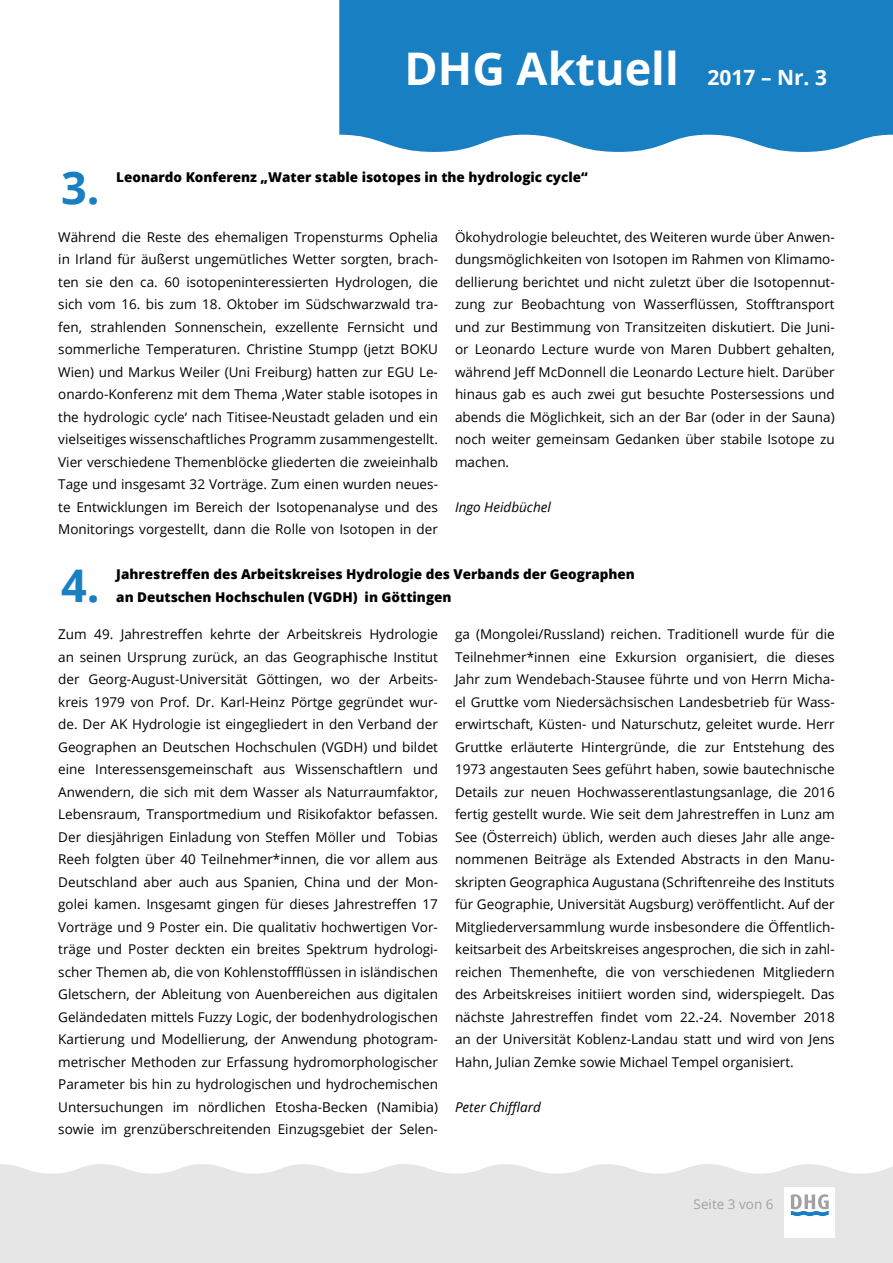
<style>
.page{position:relative;width:893px;height:1263px;background:#fff}
.page>*{position:absolute;margin:0;border:0;box-sizing:border-box;transform-origin:0 0}
.t1{font:700 45px "Open Sans";color:#fff}
.t2{font:700 45px "Open Sans";color:#187fc3}
.t3{font:13.5px/22.5px "Open Sans";color:#000;text-align:justify}
.t4{font:800 13.5px/22.5px "Open Sans";color:#000}
.t5{font:italic 13.5px "Open Sans";color:#000}
.t6{font:13.5px "Open Sans";color:#a3a1a5}
.s1{font-size:21px}
</style>
<div class="page">
<div style="left:0;top:1164px;width:893px;height:99px;background:#e6e6e6"></div>
<div style="left:339px;top:0;width:554px;height:152px;background:#187fc3"></div>
<div style="left:784px;top:1187px;width:51px;height:50px;background:#fff"></div>
<svg style="left:791px;top:1194px;width:38px;height:22px"></svg>
<h1 class="t1" style="left:405px;top:37px;width:424px">DHG Aktuell <span class="s1">2017 – Nr. 3</span></h1>
<h1 class="t2" style="left:61px;top:156px;width:40px">3.</h1>
<p class="t4" style="left:116px;top:165px;width:473px">Leonardo Konferenz „Water stable isotopes in the hydrologic cycle“</p>
<p class="t3" style="left:58px;top:225px;width:381px">Während die Reste des ehemaligen Tropensturms Ophelia in Irland für äußerst ungemütliches Wetter sorgten, brach&shy;ten sie den ca. 60 isotopeninteressierten Hydrologen, die sich vom 16. bis zum 18. Oktober im Südschwarzwald tra&shy;fen, strahlenden Sonnenschein, exzellente Fernsicht und sommerliche Temperaturen. Christine Stumpp (jetzt BOKU Wien) und Markus Weiler (Uni Freiburg) hatten zur EGU Le&shy;onardo-Konferenz mit dem Thema ‚Water stable isotopes in the hydrologic cycle‘ nach Titisee-Neustadt geladen und ein vielseitiges wissenschaftliches Programm zusammengestellt.<br>Vier verschiedene Themenblöcke gliederten die zweieinhalb Tage und insgesamt 32 Vorträge. Zum einen wurden neues&shy;te Entwicklungen im Bereich der Isotopenanalyse und des Monitorings vorgestellt, dann die Rolle von Isotopen in der</p>
<p class="t3" style="left:455px;top:225px;width:381px">Ökohydrologie beleuchtet, des Weiteren wurde über Anwen&shy;dungsmöglichkeiten von Isotopen im Rahmen von Klimamo&shy;dellierung berichtet und nicht zuletzt über die Isotopennut&shy;zung zur Beobachtung von Wasserflüssen, Stofftransport und zur Bestimmung von Transitzeiten diskutiert. Die Juni&shy;or Leonardo Lecture wurde von Maren Dubbert gehalten, während Jeff McDonnell die Leonardo Lecture hielt. Darüber hinaus gab es auch zwei gut besuchte Postersessions und abends die Möglichkeit, sich an der Bar (oder in der Sauna) noch weiter gemeinsam Gedanken über stabile Isotope zu machen.</p>
<p class="t5" style="left:455px;top:497px;width:97px">Ingo Heidbüchel</p>
<h1 class="t2" style="left:61px;top:553px;width:40px">4.</h1>
<p class="t4" style="left:116px;top:562px;width:520px">Jahrestreffen des Arbeitskreises Hydrologie des Verbands der Geographen an Deutschen Hochschulen (VGDH) in Göttingen</p>
<p class="t3" style="left:58px;top:623px;width:381px">Zum 49. Jahrestreffen kehrte der Arbeitskreis Hydrologie an seinen Ursprung zurück, an das Geographische Institut der Georg-August-Universität Göttingen, wo der Arbeits&shy;kreis 1979 von Prof. Dr. Karl-Heinz Pörtge gegründet wur&shy;de. Der AK Hydrologie ist eingegliedert in den Verband der Geographen an Deutschen Hochschulen (VGDH) und bildet eine Interessensgemeinschaft aus Wissenschaftlern und Anwendern, die sich mit dem Wasser als Naturraumfaktor, Lebensraum, Transportmedium und Risikofaktor befassen.<br>Der diesjährigen Einladung von Steffen Möller und Tobias Reeh folgten über 40 Teilnehmer*innen, die vor allem aus Deutschland aber auch aus Spanien, China und der Mon&shy;golei kamen. Insgesamt gingen für dieses Jahrestreffen 17<br>Vorträge und 9 Poster ein. Die qualitativ hochwertigen Vor&shy;träge und Poster deckten ein breites Spektrum hydrologi&shy;scher Themen ab, die von Kohlenstoffflüssen in isländischen Gletschern, der Ableitung von Auenbereichen aus digitalen Geländedaten mittels Fuzzy Logic, der bodenhydrologischen Kartierung und Modellierung, der Anwendung photogram&shy;metrischer Methoden zur Erfassung hydromorphologischer Parameter bis hin zu hydrologischen und hydrochemischen Untersuchungen im nördlichen Etosha-Becken (Namibia) sowie im grenzüberschreitenden Einzugsgebiet der Selen-</p>
<p class="t3" style="left:455px;top:623px;width:381px">ga (Mongolei/Russland) reichen. Traditionell wurde für die Teilnehmer*innen eine Exkursion organisiert, die dieses Jahr zum Wendebach-Stausee führte und von Herrn Micha&shy;el Gruttke vom Niedersächsischen Landesbetrieb für Wass&shy;erwirtschaft, Küsten- und Naturschutz, geleitet wurde. Herr Gruttke erläuterte Hintergründe, die zur Entstehung des 1973 angestauten Sees geführt haben, sowie bautechnische Details zur neuen Hochwasserentlastungsanlage, die 2016 fertig gestellt wurde. Wie seit dem Jahrestreffen in Lunz am See (Österreich) üblich, werden auch dieses Jahr alle ange&shy;nommenen Beiträge als Extended Abstracts in den Manu&shy;skripten Geographica Augustana (Schriftenreihe des Instituts für Geographie, Universität Augsburg) veröffentlicht. Auf der Mitgliederversammlung wurde insbesondere die Öffentlich&shy;keitsarbeit des Arbeitskreises angesprochen, die sich in zahl&shy;reichen Themenhefte, die von verschiedenen Mitgliedern des Arbeitskreises initiiert worden sind, widerspiegelt. Das nächste Jahrestreffen findet vom 22.-24. November 2018 an der Universität Koblenz-Landau statt und wird von Jens Hahn, Julian Zemke sowie Michael Tempel organisiert.</p>
<p class="t5" style="left:455px;top:1098px;width:88px">Peter Chifflard</p>
<p class="t6" style="left:694px;top:1195px;width:81px">Seite 3 von 6</p>
</div>
